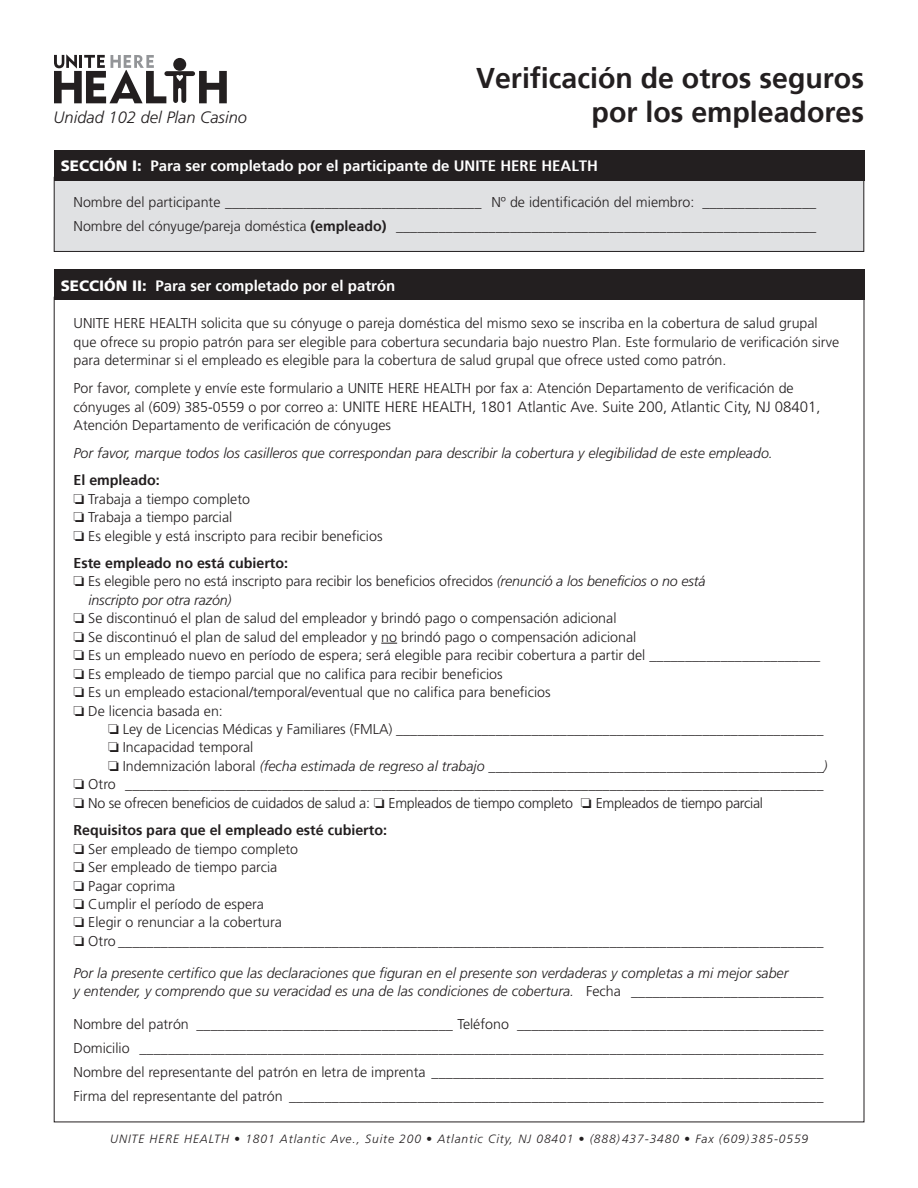
<style>
.page{position:relative;width:918px;height:1188px;background:#fff}
.page>*{position:absolute;margin:0;border:0;box-sizing:border-box;transform-origin:0 0}
.t1{font:700 28.5px/34.2px "Frutiger";color:#231f20;text-align:right}
.t2{font:italic 300 16.5px "Frutiger";color:#231f20}
.t3{font:700 15px "Frutiger";color:#fff}
.t4{font:300 15px "Frutiger";letter-spacing:-.005em;color:#231f20}
.t5{font:300 14.25px/24px "Frutiger";color:#231f20}
.t6{font:italic 300 14.25px/18.5px "Frutiger";color:#231f20}
.t7{font:300 14.25px "Frutiger";letter-spacing:-.02em;color:#231f20}
.t8{font:700 14.25px "Frutiger";color:#231f20}
.t9{font:italic 300 12px "Frutiger";letter-spacing:.075em;color:#231f20}
.s1{font-weight:900}
.s2{font-weight:700}
.s3{font-size:14.25px}
.s4{font-style:italic}
.s5{font-style:normal}
</style>
<div class="page">
<div style="left:54px;top:177px;width:810px;height:74px;background:#e0e1e3"></div>
<div style="left:54px;top:177px;width:810px;height:75px;border:1px solid #231f20"></div>
<svg style="left:381px;top:643px;width:16px;height:1px"></svg>
<svg style="left:54px;top:54px;width:173px;height:49px"></svg>
<div style="left:54px;top:150px;width:810px;height:30px;background:#231f20"></div>
<div style="left:54px;top:270px;width:810px;height:30px;background:#231f20"></div>
<p class="t1" style="left:476px;top:61px;width:389px">Verificación de otros seguros por los empleadores</p>
<p class="t2" style="left:54px;top:108px;width:195px">Unidad 102 del Plan Casino</p>
<p class="t3" style="left:61px;top:157px;width:539px"><span class="s1">SECCIÓN I:</span> Para ser completado por el participante de UNITE HERE HEALTH</p>
<p class="t5" style="left:74px;top:191px;width:744px">Nombre del participante ____________________________________ Nº de identificación del miembro: ________________</p>
<p class="t5" style="left:74px;top:215px;width:744px">Nombre del cónyuge/pareja doméstica <span class="s2">(empleado)</span> ___________________________________________________________</p>
<p class="t3" style="left:61px;top:277px;width:336px"><span class="s1">SECCIÓN II:</span> Para ser completado por el patrón</p>
<p class="t5" style="left:74px;top:314px;width:767px;line-height:18.5px">UNITE HERE HEALTH solicita que su cónyuge o pareja doméstica del mismo sexo se inscriba en la cobertura de salud grupal que ofrece su propio patrón para ser elegible para cobertura secundaria bajo nuestro Plan. Este formulario de verificación sirve para determinar si el empleado es elegible para la cobertura de salud grupal que ofrece usted como patrón.</p>
<p class="t5" style="left:74px;top:376px;width:722px">Por favor, complete y envíe este formulario a UNITE HERE HEALTH por fax a: Atención Departamento de verificación de</p>
<p class="t4" style="left:74px;top:398px;width:748px"><span class="s3">cónyuges al (609) 385-0559 o por correo a:</span> UNITE HERE HEALTH, 1801 Atlantic Ave. Suite 200, Atlantic City, NJ 08401<span class="s3">,</span></p>
<p class="t5" style="left:74px;top:414px;width:319px">Atención Departamento de verificación de cónyuges</p>
<p class="t6" style="left:74px;top:444px;width:701px">Por favor, marque todos los casilleros que correspondan para describir la cobertura y elegibilidad de este empleado.</p>
<p class="t8" style="left:74px;top:472px;width:88px">El empleado:</p>
<p class="t5" style="left:74px;top:487px;width:178px">❏ Trabaja a tiempo completo</p>
<p class="t5" style="left:74px;top:505px;width:160px">❏ Trabaja a tiempo parcial</p>
<p class="t5" style="left:74px;top:524px;width:311px">❏ Es elegible y está inscripto para recibir beneficios</p>
<p class="t8" style="left:74px;top:555px;width:216px">Este empleado no está cubierto:</p>
<p class="t5" style="left:74px;top:570px;width:634px">❏ Es elegible pero no está inscripto para recibir los beneficios ofrecidos <span class="s4">(renunció a los beneficios o no está</span></p>
<p class="t6" style="left:88px;top:591px;width:145px">inscripto por otra razón)</p>
<p class="t5" style="left:74px;top:607px;width:545px">❏ Se discontinuó el plan de salud del empleador y brindó pago o compensación adicional</p>
<p class="t5" style="left:74px;top:625px;width:564px">❏ Se discontinuó el plan de salud del empleador y no brindó pago o compensación adicional</p>
<p class="t5" style="left:74px;top:643px;width:748px">❏ Es un empleado nuevo en período de espera; será elegible para recibir cobertura a partir del ________________________</p>
<p class="t5" style="left:74px;top:662px;width:431px">❏ Es empleado de tiempo parcial que no califica para recibir beneficios</p>
<p class="t5" style="left:74px;top:680px;width:479px">❏ Es un empleado estacional/temporal/eventual que no califica para beneficios</p>
<p class="t5" style="left:74px;top:699px;width:151px">❏ De licencia basada en:</p>
<p class="t5" style="left:108px;top:717px;width:717px">❏ Ley de Licencias Médicas y Familiares (FMLA) ____________________________________________________________</p>
<p class="t5" style="left:108px;top:736px;width:147px">❏ Incapacidad temporal</p>
<p class="t6" style="left:108px;top:757px;width:721px">❏ <span class="s5">Indemnización laboral</span> (fecha estimada de regreso al trabajo _______________________________________________)</p>
<p class="t5" style="left:74px;top:773px;width:752px">❏ Otro __________________________________________________________________________________________________</p>
<p class="t7" style="left:74px;top:795px;width:691px">❏ No se ofrecen beneficios de cuidados de salud a: ❏ Empleados de tiempo completo ❏ Empleados de tiempo parcial</p>
<p class="t8" style="left:74px;top:822px;width:315px">Requisitos para que el empleado esté cubierto:</p>
<p class="t5" style="left:74px;top:837px;width:226px">❏ Ser empleado de tiempo completo</p>
<p class="t5" style="left:74px;top:855px;width:205px">❏ Ser empleado de tiempo parcia</p>
<p class="t5" style="left:74px;top:874px;width:103px">❏ Pagar coprima</p>
<p class="t5" style="left:74px;top:892px;width:192px">❏ Cumplir el período de espera</p>
<p class="t5" style="left:74px;top:911px;width:210px">❏ Elegir o renunciar a la cobertura</p>
<p class="t5" style="left:74px;top:929px;width:752px">❏ Otro ___________________________________________________________________________________________________</p>
<p class="t6" style="left:74px;top:964px;width:752px">Por la presente certifico que las declaraciones que figuran en el presente son verdaderas y completas a mi mejor saber<br>y entender, y comprendo que su veracidad es una de las condiciones de cobertura. <span class="s5">Fecha ___________________________</span></p>
<p class="t5" style="left:74px;top:1013px;width:752px;text-align:justify">Nombre del patrón ____________________________________ Teléfono ___________________________________________ Domicilio ________________________________________________________________________________________________ Nombre del representante del patrón en letra de imprenta _______________________________________________________ Firma del representante del patrón ___________________________________________________________________________</p>
<p class="t9" style="left:110px;top:1132px;width:700px">UNITE HERE HEALTH • 1801 Atlantic Ave., Suite 200 • Atlantic City, NJ 08401 • (888)437-3480 • Fax (609)385-0559</p>
</div>
